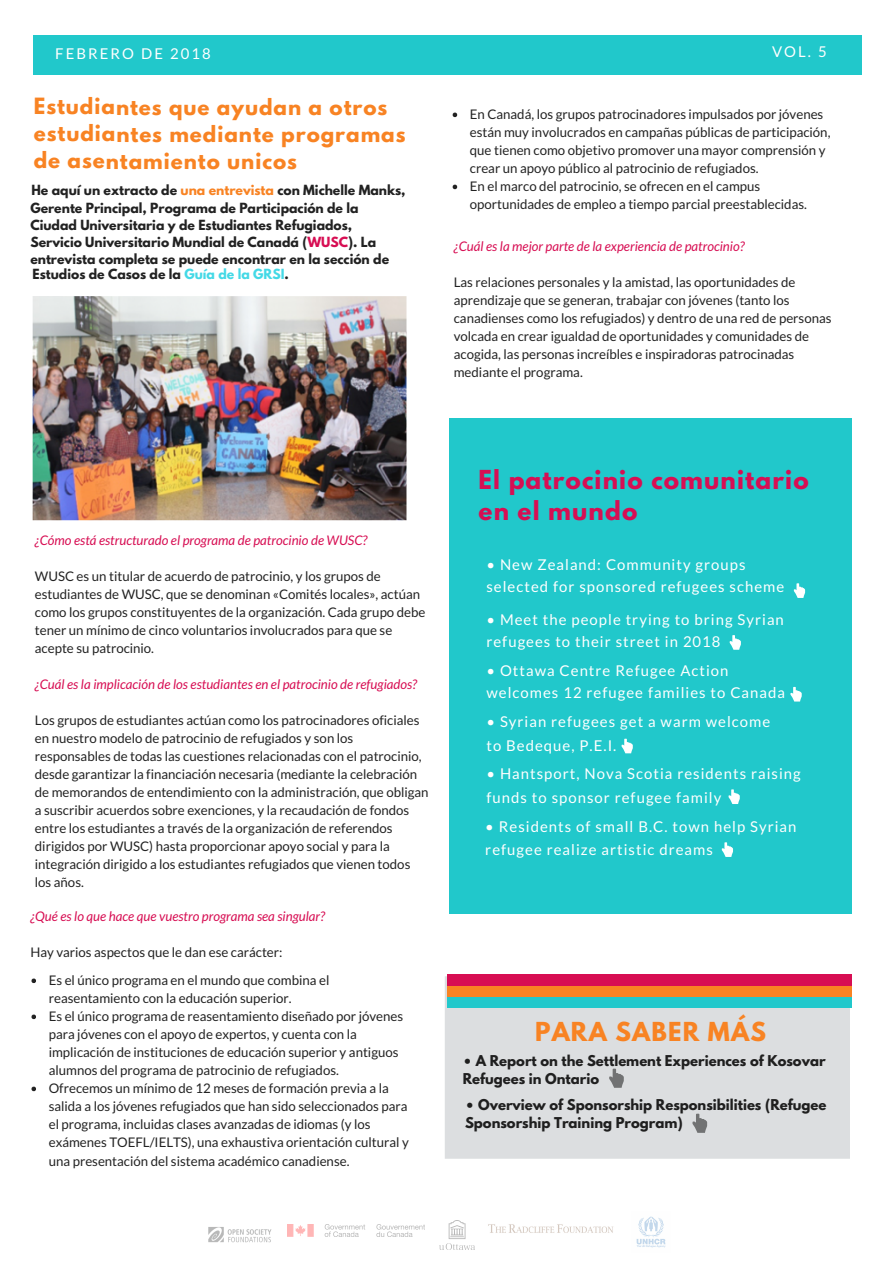
<style>
.page{position:relative;width:893px;height:1263px;background:#fff}
.page>*{position:absolute;margin:0;border:0;box-sizing:border-box;transform-origin:0 0}
.t1{font:700 23.25px/31.5px "League Spartan";letter-spacing:.05em;color:#d70e53}
.t2{font:700 23.25px "League Spartan";letter-spacing:.05em;color:#f88323}
.t3{font:700 19.8px/27px "League Spartan";letter-spacing:.045em;color:#f88323}
.t4{font:14.85px/23.7px "Lato";letter-spacing:.07em;color:#fff}
.t5{font:14.85px "Lato";letter-spacing:.14em;color:#fff}
.t6{font:13.2px/18px "Lato";color:#222}
.t7{font:italic 13.2px "Lato";color:#d70e53}
.t8{font:700 13.2px/18px "League Spartan";color:#1f1f1f}
.t9{font:700 12.45px/17px "League Spartan";color:#222}
.s1{color:#d70e53}
.s2{color:#f88323}
.s3{color:#44d9e6}
</style>
<div class="page">
<div style="left:33px;top:35px;width:828px;height:39px;background:#21c8cb"></div>
<img style="left:33px;top:296px;width:373px;height:224px">
<img style="left:439px;top:1221px;width:35px;height:29px">
<img style="left:208px;top:1227px;width:64px;height:16px">
<img style="left:488px;top:1224px;width:125px;height:9px">
<img style="left:636px;top:1216px;width:30px;height:32px">
<img style="left:287px;top:1224px;width:137px;height:12px">
<div style="left:445px;top:976px;width:405px;height:183px;background:#dcdee0"></div>
<div style="left:447px;top:974px;width:404px;height:12px;background:#d70e53"></div>
<div style="left:447px;top:986px;width:404px;height:11px;background:#f88323"></div>
<div style="left:447px;top:997px;width:404px;height:11px;background:#21c8cb"></div>
<div style="left:449px;top:418px;width:402px;height:495px;background:#21c8cb"></div>
<svg style="left:794px;top:583px;width:11px;height:15px"></svg>
<svg style="left:609px;top:1069px;width:15px;height:19px"></svg>
<svg style="left:32px;top:978px;width:4px;height:5px"></svg>
<svg style="left:32px;top:1014px;width:4px;height:5px"></svg>
<svg style="left:32px;top:1087px;width:4px;height:4px"></svg>
<svg style="left:453px;top:113px;width:4px;height:4px"></svg>
<svg style="left:453px;top:185px;width:4px;height:4px"></svg>
<svg style="left:692px;top:1114px;width:15px;height:19px"></svg>
<svg style="left:730px;top:635px;width:11px;height:15px"></svg>
<svg style="left:790px;top:687px;width:12px;height:14px"></svg>
<svg style="left:622px;top:739px;width:11px;height:14px"></svg>
<svg style="left:728px;top:789px;width:12px;height:15px"></svg>
<svg style="left:722px;top:842px;width:11px;height:15px"></svg>
<p class="t5" style="left:55px;top:44px;width:157px">FEBRERO DE 2018</p>
<p class="t4" style="left:772px;top:40px;width:56px">VOL. 5</p>
<h2 class="t3" style="left:34px;top:96px;width:373px">Estudiantes que ayudan a otros estudiantes mediante programas de asentamiento unicos</h2>
<p class="t9" style="left:30px;top:201px;width:360px">Gerente Principal, Programa de Participación de la Ciudad Universitaria y de Estudiantes Refugiados, Servicio Universitario Mundial de Canadá (<span class="s1">WUSC</span>). La entrevista completa se puede encontrar en la sección de</p>
<p class="t9" style="left:32px;top:183px;width:375px">He aquí un extracto de <span class="s2">una entrevista</span> con Michelle Manks,</p>
<p class="t9" style="left:33px;top:267px;width:258px">Estudios de Casos de la <span class="s3">Guía de la GRSI</span>.</p>
<p class="t6" style="left:470px;top:105px;width:362px">En Canadá, los grupos patrocinadores impulsados por jóvenes están muy involucrados en campañas públicas de participación, que tienen como objetivo promover una mayor comprensión y crear un apoyo público al patrocinio de refugiados.<br>En el marco del patrocinio, se ofrecen en el campus oportunidades de empleo a tiempo parcial preestablecidas.</p>
<p class="t7" style="left:454px;top:238px;width:292px">¿Cuál es la mejor parte de la experiencia de patrocinio?</p>
<p class="t6" style="left:454px;top:273px;width:379px">Las relaciones personales y la amistad, las oportunidades de aprendizaje que se generan, trabajar con jóvenes (tanto los canadienses como los refugiados) y dentro de una red de personas volcada en crear igualdad de oportunidades y comunidades de acogida, las personas increíbles e inspiradoras patrocinadas mediante el programa.</p>
<p class="t7" style="left:35px;top:532px;width:334px">¿Cómo está estructurado el programa de patrocinio de WUSC?</p>
<p class="t6" style="left:35px;top:567px;width:392px">WUSC es un titular de acuerdo de patrocinio, y los grupos de estudiantes de WUSC, que se denominan «Comités locales», actúan como los grupos constituyentes de la organización. Cada grupo debe tener un mínimo de cinco voluntarios involucrados para que se acepte su patrocinio.</p>
<p class="t7" style="left:35px;top:676px;width:384px">¿Cuál es la implicación de los estudiantes en el patrocinio de refugiados?</p>
<p class="t6" style="left:35px;top:711px;width:395px">Los grupos de estudiantes actúan como los patrocinadores oficiales en nuestro modelo de patrocinio de refugiados y son los responsables de todas las cuestiones relacionadas con el patrocinio, desde garantizar la financiación necesaria (mediante la celebración de memorandos de entendimiento con la administración, que obligan a suscribir acuerdos sobre exenciones, y la recaudación de fondos entre los estudiantes a través de la organización de referendos dirigidos por WUSC) hasta proporcionar apoyo social y para la integración dirigido a los estudiantes refugiados que vienen todos los años.</p>
<p class="t7" style="left:30px;top:908px;width:296px">¿Qué es lo que hace que vuestro programa sea singular?</p>
<p class="t6" style="left:30px;top:943px;width:254px">Hay varios aspectos que le dan ese carácter:</p>
<p class="t6" style="left:49px;top:971px;width:362px">Es el único programa en el mundo que combina el reasentamiento con la educación superior.<br>Es el único programa de reasentamiento diseñado por jóvenes para jóvenes con el apoyo de expertos, y cuenta con la implicación de instituciones de educación superior y antiguos alumnos del programa de patrocinio de refugiados.<br>Ofrecemos un mínimo de 12 meses de formación previa a la salida a los jóvenes refugiados que han sido seleccionados para el programa, incluidas clases avanzadas de idiomas (y los exámenes TOEFL/IELTS), una exhaustiva orientación cultural y una presentación del sistema académico canadiense.</p>
<h1 class="t1" style="left:479px;top:467px;width:332px">El patrocinio comunitario en el mundo</h1>
<p class="t4" style="left:486px;top:553px;width:299px;line-height:22.5px">• New Zealand: Community groups selected for sponsored refugees scheme</p>
<p class="t4" style="left:486px;top:608px;width:299px;line-height:22.5px">• Meet the people trying to bring Syrian refugees to their street in 2018</p>
<p class="t4" style="left:486px;top:658px;width:300px;line-height:22.5px">• Ottawa Centre Refugee Action welcomes 12 refugee families to Canada</p>
<p class="t4" style="left:486px;top:709px;width:285px">• Syrian refugees get a warm welcome to Bedeque, P.E.I.</p>
<p class="t4" style="left:486px;top:761px;width:316px">• Hantsport, Nova Scotia residents raising funds to sponsor refugee family</p>
<p class="t4" style="left:485px;top:814px;width:313px">• Residents of small B.C. town help Syrian refugee realize artistic dreams</p>
<h1 class="t2" style="left:535px;top:1020px;width:232px">PARA SABER MÁS</h1>
<p class="t8" style="left:463px;top:1054px;width:364px">• A Report on the Settlement Experiences of Kosovar<br>Refugees in Ontario</p>
<p class="t8" style="left:465px;top:1098px;width:363px">• Overview of Sponsorship Responsibilities (Refugee<br>Sponsorship Training Program)</p>
</div>
